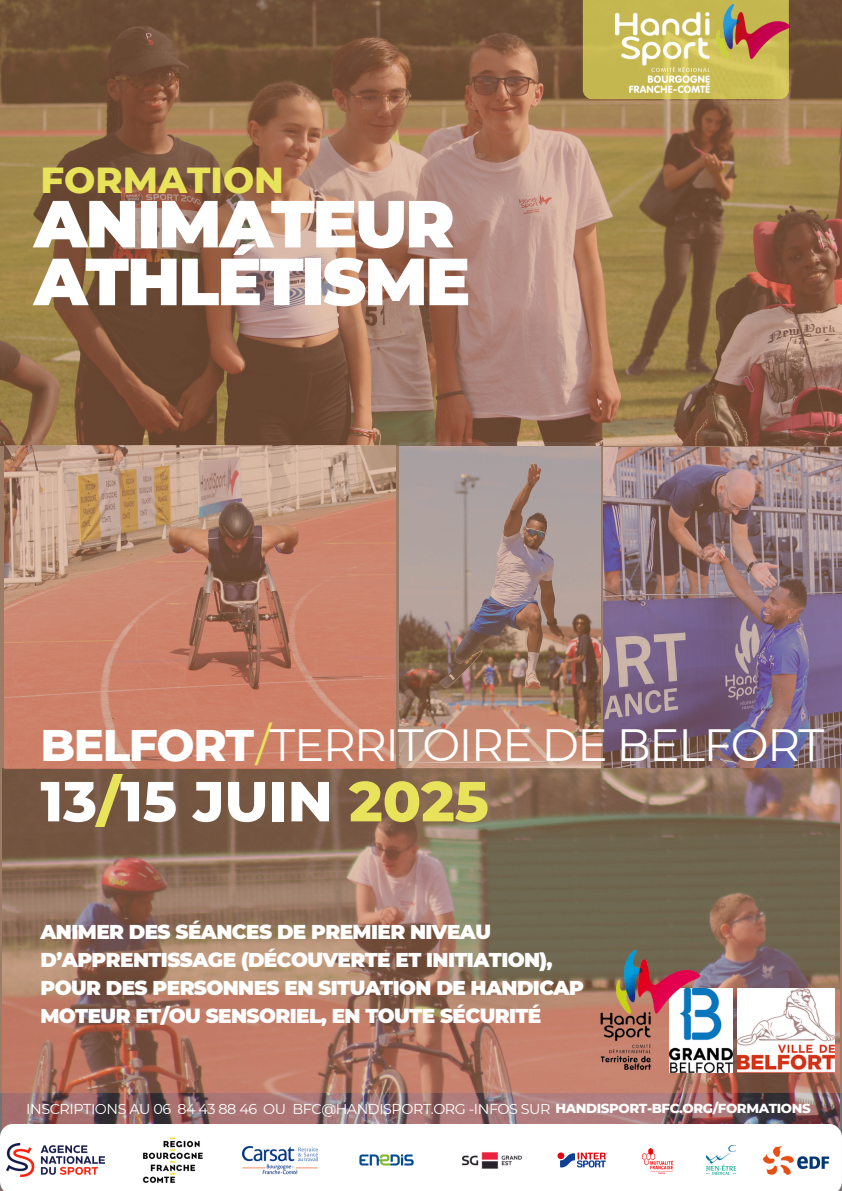
<style>
.page{position:relative;width:842px;height:1191px;background:#fff}
.page>*{position:absolute;margin:0;border:0;box-sizing:border-box;transform-origin:0 0}
.t1{font:900 66.4px/57.8px "Montserrat";letter-spacing:-.03em;color:#fff}
.t2{font:800 56.3px "Montserrat";color:#fff}
.t3{font:45.1px "Montserrat";letter-spacing:-.03em;color:#fff}
.t4{font:800 37px "Montserrat";color:#e9e25b}
.t5{font:900 20px/27.8px "Montserrat";letter-spacing:-.03em;color:#fff}
.t6{font:14.3px "Montserrat";letter-spacing:-.03em;color:#fff}
.s1{font-weight:800}
.s2{color:#e9e25b}
.s3{font-weight:800;font-size:13.3px}
</style>
<div class="page">
<img style="left:2px;top:1092px;width:837px;height:31px">
<svg style="left:0;top:1123px;width:842px;height:67px"></svg>
<img style="left:7px;top:1142px;width:97px;height:34px">
<img style="left:131px;top:1136px;width:85px;height:48px">
<img style="left:243px;top:1145px;width:74px;height:29px">
<img style="left:762px;top:1144px;width:68px;height:31px">
<img style="left:344px;top:1138px;width:85px;height:43px">
<img style="left:634px;top:1139px;width:46px;height:41px">
<img style="left:707px;top:1145px;width:28px;height:29px">
<img style="left:455px;top:1145px;width:74px;height:30px">
<img style="left:555px;top:1150px;width:53px;height:19px">
<img style="left:0;top:0;width:842px;height:1092px">
<svg style="left:583px;top:0;width:206px;height:99px;background:#c6b851"></svg>
<img style="left:616px;top:4px;width:173px;height:89px">
<img style="left:729px;top:988px;width:3px;height:84px">
<img style="left:572px;top:928px;width:157px;height:157px">
<img style="left:738px;top:988px;width:96px;height:84px">
<h1 class="t4" style="left:40px;top:157px;width:245px">FORMATION</h1>
<p class="t1" style="left:34px;top:195px;width:438px">ANIMATEUR<br>ATHLÉTISME</p>
<p class="t3" style="left:40px;top:717px;width:786px"><span class="s1">BELFORT</span><span class="s2">/</span>TERRITOIRE DE BELFORT</p>
<p class="t2" style="left:40px;top:766px;width:450px">13<span class="s2">/</span>15 JUIN <span class="s2">2025</span></p>
<h3 class="t5" style="left:40px;top:918px;width:545px">ANIMER DES SÉANCES DE PREMIER NIVEAU D’APPRENTISSAGE (DÉCOUVERTE ET INITIATION), POUR DES PERSONNES EN SITUATION DE HANDICAP MOTEUR ET/OU SENSORIEL, EN TOUTE SÉCURITÉ</h3>
<p class="t6" style="left:26px;top:1099px;width:786px">INSCRIPTIONS AU 06 84 43 88 46 OU BFC@HANDISPORT.ORG -INFOS SUR <span class="s3">HANDISPORT-BFC.ORG/FORMATIONS</span></p>
</div>
